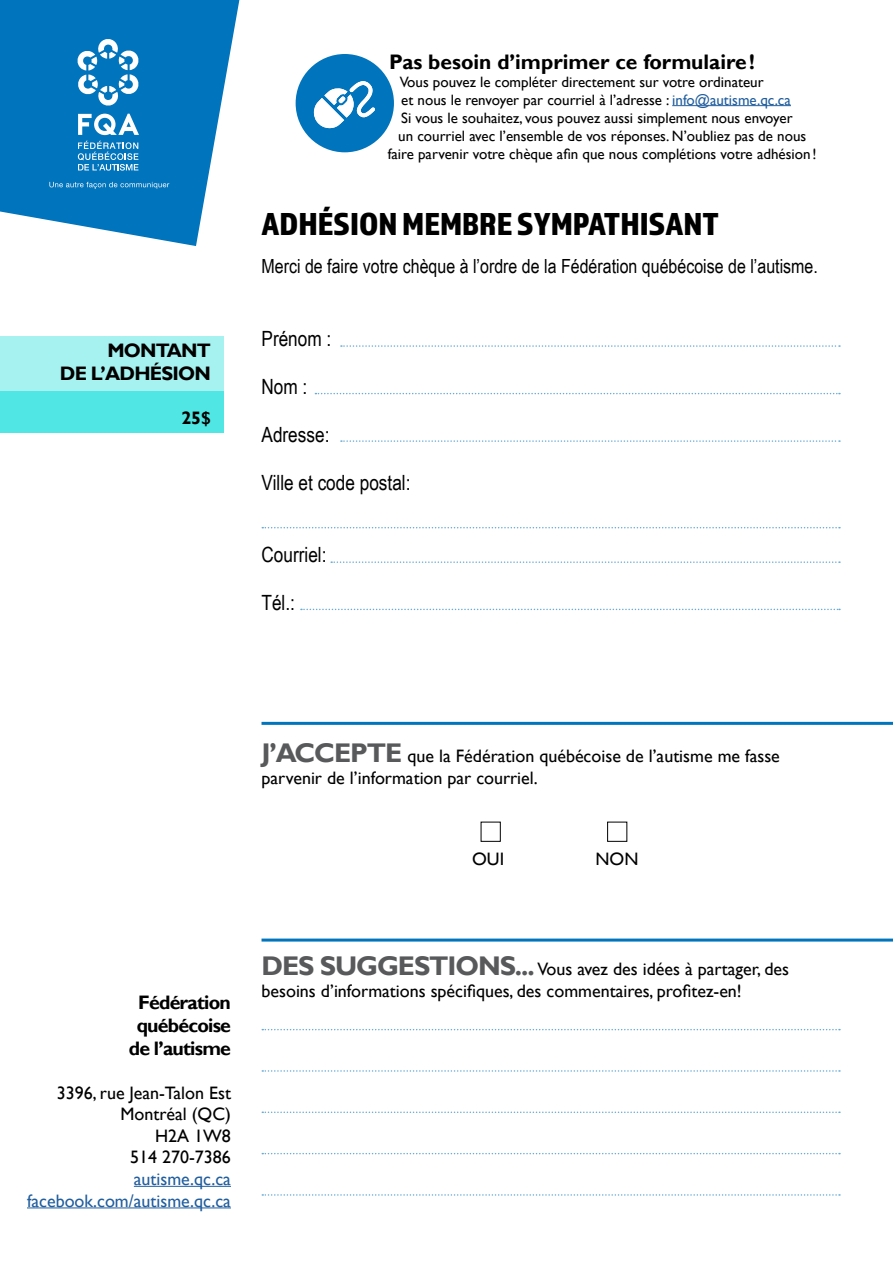
<style>
.page{position:relative;width:893px;height:1263px;background:#fff}
.page>*{position:absolute;margin:0;border:0;box-sizing:border-box;transform-origin:0 0}
.t1{font:33px "Almaq Refined";color:#000}
.t2{font:21px "Arial Narrow";color:#000}
.t3{font:700 21px "Gill Sans";color:#000}
.t4{font:19.5px "Arial Narrow";color:#000}
.t5{font:700 19.5px/23.4px "Gill Sans";letter-spacing:-.04em;color:#000;text-align:center}
.t6{font:18px/21.6px "Gill Sans";color:#000}
.t7{font:18px/21.6px "Gill Sans";color:#215e9e;text-align:right}
.t8{font:700 18px "Gill Sans";color:#000}
.t9{font:15px "Gill Sans";color:#000}
.s1{color:#215e9e}
.s2{font-weight:700;font-size:27px;color:#58595b}
</style>
<div class="page">
<svg style="left:0;top:0;width:239px;height:246px;fill:#0074bc"></svg>
<svg style="left:78px;top:141px;width:60px;height:30px;background:#4599cd"></svg>
<svg style="left:78px;top:114px;width:61px;height:21px"></svg>
<svg style="left:49px;top:182px;width:120px;height:7px"></svg>
<svg style="left:77px;top:39px;width:62px;height:68px"></svg>
<hr style="left:134px;top:1186px;width:97px;height:1px;background:#215e9e">
<hr style="left:27px;top:1207px;width:204px;height:1px;background:#215e9e">
<svg style="left:341px;top:345px;width:499px;height:2px"></svg>
<svg style="left:315px;top:393px;width:525px;height:1px"></svg>
<svg style="left:341px;top:440px;width:499px;height:2px"></svg>
<svg style="left:262px;top:527px;width:578px;height:1px"></svg>
<svg style="left:331px;top:561px;width:509px;height:2px"></svg>
<svg style="left:262px;top:1029px;width:578px;height:1px"></svg>
<svg style="left:262px;top:1070px;width:578px;height:2px"></svg>
<svg style="left:262px;top:1111px;width:578px;height:2px"></svg>
<svg style="left:262px;top:1153px;width:578px;height:1px"></svg>
<svg style="left:262px;top:1194px;width:578px;height:2px"></svg>
<svg style="left:301px;top:609px;width:539px;height:1px"></svg>
<div style="left:481px;top:822px;width:20px;height:20px;border:1px solid #000"></div>
<div style="left:607px;top:822px;width:20px;height:20px;border:1px solid #000"></div>
<hr style="left:261px;top:722px;width:632px;height:3px;background:#0074bc">
<hr style="left:261px;top:938px;width:632px;height:3px;background:#0074bc">
<hr style="left:672px;top:105px;width:119px;height:1px;background:#215e9e">
<div style="left:296px;top:54px;width:98px;height:98px;background:#0074bc;border-radius:50%"></div>
<svg style="left:314px;top:81px;width:61px;height:47px"></svg>
<div style="left:0;top:336px;width:224px;height:97px;background:#4fe6e3"></div>
<div style="left:0;top:336px;width:224px;height:55px;background:#a6f2f0"></div>
<h3 class="t5" style="left:60px;top:339px;width:153px;text-align:right">MONTANT<br>DE L’ADHÉSION</h3>
<p class="t8" style="left:181px;top:407px;width:31px">25$</p>
<h2 class="t3" style="left:389px;top:49px;width:367px">Pas besoin d’imprimer ce formulaire!</h2>
<p class="t9" style="left:400px;top:73px;width:366px">Vous pouvez le compléter directement sur votre ordinateur</p>
<p class="t9" style="left:401px;top:91px;width:391px">et nous le renvoyer par courriel à l’adresse : <span class="s1">info@autisme.qc.ca</span></p>
<p class="t9" style="left:401px;top:109px;width:393px">Si vous le souhaitez, vous pouvez aussi simplement nous envoyer</p>
<p class="t9" style="left:398px;top:127px;width:410px">un courriel avec l’ensemble de vos réponses. N’oubliez pas de nous</p>
<p class="t9" style="left:388px;top:145px;width:430px">faire parvenir votre chèque afin que nous complétions votre adhésion!</p>
<h1 class="t1" style="left:261px;top:204px;width:459px">ADHÉSION MEMBRE SYMPATHISANT</h1>
<h3 class="t4" style="left:261px;top:252px;width:558px">Merci de faire votre chèque à l’ordre de la Fédération québécoise de l’autisme.</h3>
<h2 class="t2" style="left:261px;top:323px;width:71px">Prénom :</h2>
<h2 class="t2" style="left:261px;top:371px;width:47px">Nom :</h2>
<h2 class="t2" style="left:261px;top:419px;width:69px">Adresse:</h2>
<h2 class="t2" style="left:261px;top:467px;width:151px">Ville et code postal:</h2>
<h2 class="t2" style="left:261px;top:539px;width:67px">Courriel:</h2>
<h2 class="t2" style="left:261px;top:587px;width:35px">Tél.:</h2>
<p class="t6" style="left:261px;top:746px;width:520px"><span class="s2">J’ACCEPTE</span> que la Fédération québécoise de l’autisme me fasse parvenir de l’information par courriel.</p>
<p class="t6" style="left:472px;top:848px;width:34px">OUI</p>
<p class="t6" style="left:595px;top:848px;width:44px">NON</p>
<h3 class="t5" style="left:129px;top:991px;width:104px">Fédération québécoise de l’autisme</h3>
<p class="t6" style="left:57px;top:1082px;width:176px;text-align:right">3396, rue Jean-Talon Est<br>Montréal (QC)<br>H2A 1W8<br>514 270-7386</p>
<p class="t7" style="left:27px;top:1168px;width:205px">autisme.qc.ca facebook.com/autisme.qc.ca</p>
<p class="t6" style="left:261px;top:958px;width:529px"><span class="s2">DES SUGGESTIONS...</span> Vous avez des idées à partager, des besoins d’informations spécifiques, des commentaires, profitez-en!</p>
</div>
